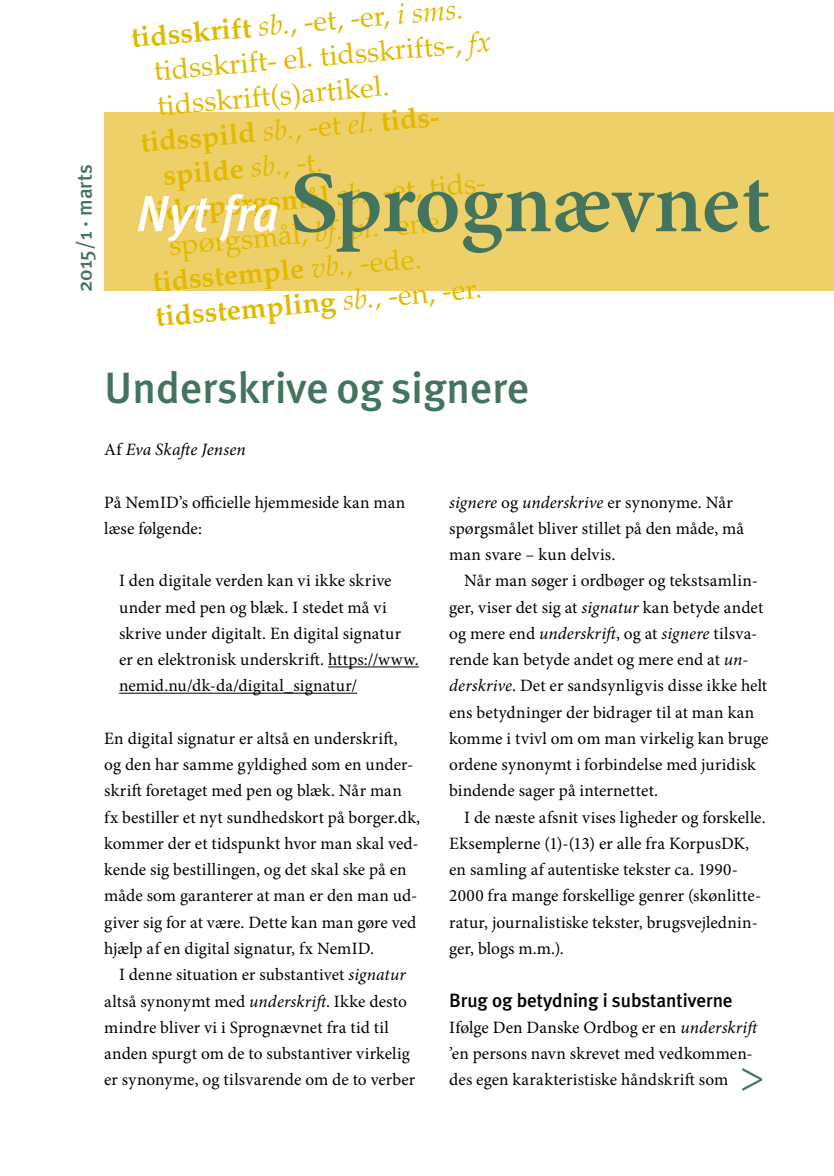
<style>
.page{position:relative;width:834px;height:1176px;background:#fff}
.page>*{position:absolute;margin:0;border:0;box-sizing:border-box;transform-origin:0 0}
.t1{font:45.5px "Minion Pro";color:#43745d}
.t2{font:500 43.75px "Meta Plus";color:#43745d}
.t3{font:700 28.53px "Palatino";color:#e2b900}
.t4{font:28.53px "Palatino";color:#e2b900}
.t5{font:500 21px "Meta Plus";color:#43745d}
.t6{font:500 19.25px "Meta Plus";letter-spacing:-.005em;color:#000}
.t7{font:17.32px/26.2px "Minion Pro";letter-spacing:.005em;color:#000}
.t8{font:italic 17.32px "Minion Pro";letter-spacing:.005em;color:#000}
.s1{font-weight:400;font-style:italic}
.s2{font-weight:400}
.s3{font-style:italic}
.s4{font-style:normal}
</style>
<div class="page">
<div style="left:104px;top:112px;width:729px;height:179px;background:#eed069"></div>
<svg style="left:138px;top:196px;width:73px;height:46px"></svg>
<svg style="left:219px;top:194px;width:58px;height:48px"></svg>
<svg style="left:293px;top:173px;width:164px;height:79px"></svg>
<svg style="left:463px;top:191px;width:274px;height:62px"></svg>
<svg style="left:743px;top:180px;width:26px;height:52px"></svg>
<hr style="left:328px;top:666px;width:90px;height:1px;background:#000">
<hr style="left:119px;top:693px;width:238px;height:1px;background:#000">
<p class="t5" style="left:72px;top:292px;width:129px;rotate:-90deg">2015/1 · marts</p>
<h3 class="t3" style="left:130px;top:21px;width:335px;rotate:-5deg">tidsskrift <span class="s1">sb.</span><span class="s2">, -et, -er,</span> <span class="s1">i sms.</span></h3>
<h3 class="t4" style="left:153px;top:54px;width:339px;rotate:-5deg">tidsskrift- el. tidsskrifts-, <span class="s3">fx</span></h3>
<h3 class="t4" style="left:156px;top:89px;width:234px;rotate:-5deg">tidsskrift(s)artikel.</h3>
<h3 class="t3" style="left:139px;top:126px;width:306px;rotate:-5deg">tidsspild <span class="s1">sb.</span><span class="s2">, -et</span> <span class="s1">el.</span> tids-</h3>
<h3 class="t3" style="left:162px;top:159px;width:161px;rotate:-5deg">spilde <span class="s1">sb.</span><span class="s2">, -t.</span></h3>
<h3 class="t3" style="left:145px;top:195px;width:346px;rotate:-5deg">tidsspørgsmål <span class="s1">sb.</span><span class="s2">, -et, tids-</span></h3>
<h3 class="t4" style="left:168px;top:228px;width:280px;rotate:-5deg">spørgsmål, <span class="s3">bf. pl.</span> -ene.</h3>
<h3 class="t3" style="left:151px;top:265px;width:271px;rotate:-5deg">tidsstemple <span class="s1">vb.,</span> <span class="s2">-ede.</span></h3>
<h3 class="t3" style="left:154px;top:300px;width:328px;rotate:-5deg">tidsstempling <span class="s1">sb.,</span> <span class="s2">-en, -er.</span></h3>
<h2 class="t2" style="left:104px;top:362px;width:426px">Underskrive og signere</h2>
<p class="t8" style="left:104px;top:438px;width:143px"><span class="s4">Af</span> Eva Skafte Jensen</p>
<p class="t7" style="left:104px;top:489px;width:302px">På NemID’s officielle hjemmeside kan man læse følgende:</p>
<p class="t7" style="left:119px;top:568px;width:301px">I den digitale verden kan vi ikke skrive under med pen og blæk. I stedet må vi skrive under digitalt. En digital signatur er en elektronisk underskrift. https://www. nemid.nu/dk-da/digital_signatur/</p>
<p class="t7" style="left:104px;top:725px;width:317px">En digital signatur er altså en underskrift,<br>og den har samme gyldighed som en under&shy;skrift foretaget med pen og blæk. Når man<br>fx bestiller et nyt sundhedskort på borger.dk, kommer der et tidspunkt hvor man skal ved&shy;kende sig bestillingen, og det skal ske på en måde som garanterer at man er den man ud&shy;giver sig for at være. Dette kan man gøre ved hjælp af en digital signatur, fx NemID.</p>
<p class="t7" style="left:104px;top:961px;width:312px;text-indent:15px">I denne situation er substantivet <span class="s3">signatur </span>altså synonymt med <span class="s3">underskrift</span>. Ikke desto mindre bliver vi i Sprognævnet fra tid til anden spurgt om de to substantiver virkelig er synonyme, og tilsvarende om de to verber</p>
<p class="t7" style="left:449px;top:489px;width:296px"><span class="s3">signere</span> og <span class="s3">underskrive</span> er synonyme. Når spørgsmålet bliver stillet på den måde, må man svare – kun delvis.</p>
<p class="t7" style="left:449px;top:568px;width:320px;text-indent:15px">Når man søger i ordbøger og tekstsamlin&shy;ger, viser det sig at <span class="s3">signatur</span> kan betyde andet og mere end <span class="s3">underskrift</span>, og at <span class="s3">signere</span> tilsva&shy;rende kan betyde andet og mere end at <span class="s3">un&shy;derskrive</span>. Det er sandsynligvis disse ikke helt ens betydninger der bidrager til at man kan komme i tvivl om om man virkelig kan bruge ordene synonymt i forbindelse med juridisk bindende sager på internettet.</p>
<p class="t7" style="left:449px;top:804px;width:318px;text-indent:15px">I de næste afsnit vises ligheder og forskelle.<br>Eksemplerne (1)-(13) er alle fra KorpusDK, en samling af autentiske tekster ca. 1990- 2000 fra mange forskellige genrer (skønlitte&shy;ratur, journalistiske tekster, brugsvejlednin&shy;ger, blogs m.m.).</p>
<p class="t6" style="left:449px;top:988px;width:285px">Brug og betydning i substantiverne</p>
<p class="t7" style="left:449px;top:1014px;width:312px">Ifølge Den Danske Ordbog er en <span class="s3">underskrift </span>’en persons navn skrevet med vedkommen&shy;des egen karakteristiske håndskrift som</p>
<h1 class="t1" style="left:739px;top:1046px;width:27px">&gt;</h1>
</div>
